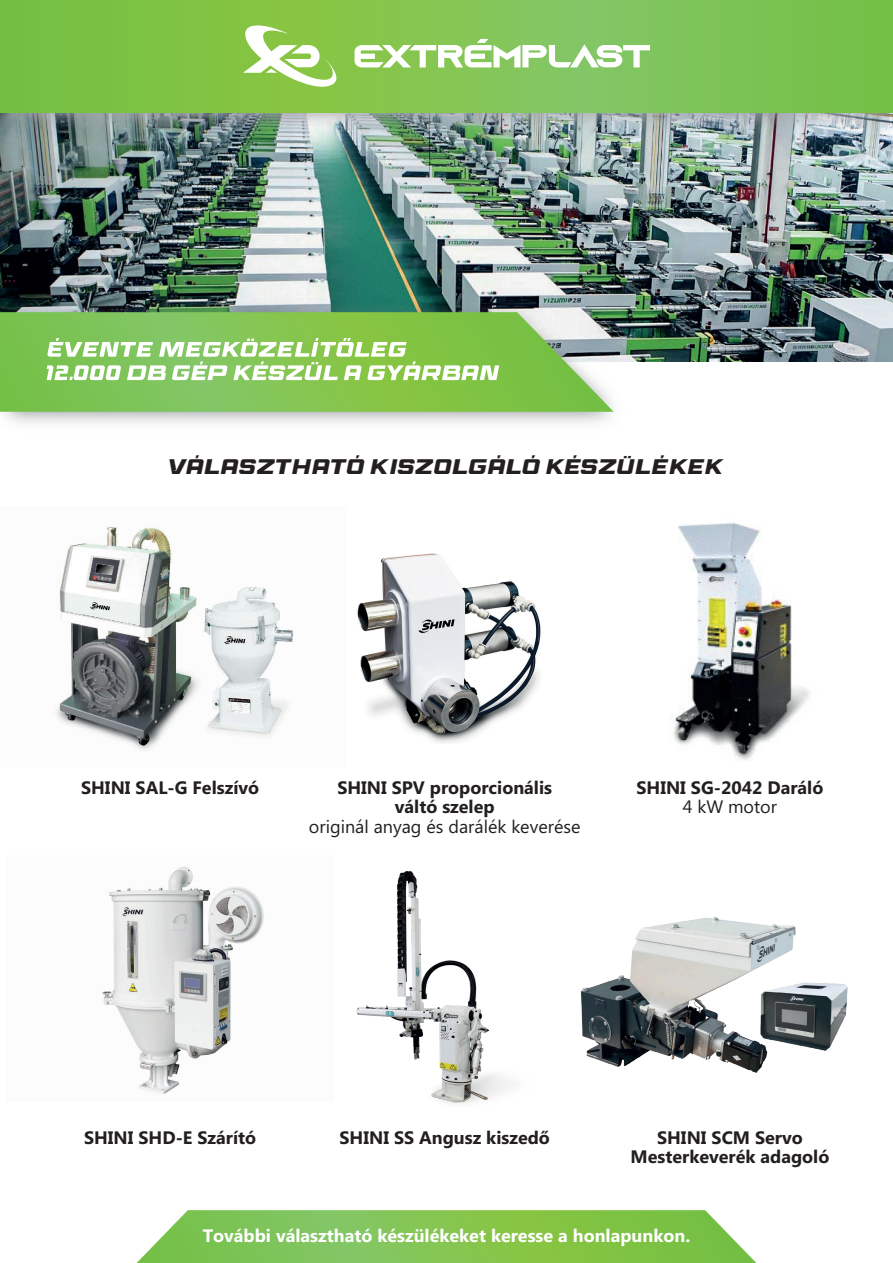
<style>
.page{position:relative;width:893px;height:1263px;background:#fff}
.page>*{position:absolute;margin:0;border:0;box-sizing:border-box;transform-origin:0 0}
.t1{font:21px "Race Sport";color:#231f20}
.t2{font:700 18px/19.5px "Microsoft Phags Pa";color:#231f20;text-align:center}
.t3{font:700 18px "Microsoft Phags Pa";color:#fff}
.t4{font:18px "Microsoft Phags Pa";color:#231f20}
</style>
<div class="page">
<img style="left:0;top:170px;width:893px;height:192px">
<img style="left:0;top:267px;width:662px;height:157px">
<svg style="left:0;top:312px;width:614px;height:100px;background:#87c45c"></svg>
<svg style="left:137px;top:1210px;width:619px;height:53px;background:#8ac85d"></svg>
<svg style="left:47px;top:338px;width:452px;height:42px"></svg>
<img style="left:357px;top:553px;width:184px;height:190px">
<img style="left:56px;top:526px;width:237px;height:225px">
<img style="left:102px;top:866px;width:162px;height:228px">
<img style="left:356px;top:871px;width:157px;height:233px">
<img style="left:581px;top:917px;width:267px;height:156px">
<img style="left:673px;top:522px;width:137px;height:239px">
<img style="left:0;top:112px;width:893px;height:58px">
<svg style="left:0;top:0;width:893px;height:112px;background:#7ec34e"></svg>
<svg style="left:355px;top:39px;width:295px;height:28px"></svg>
<svg style="left:243px;top:24px;width:103px;height:68px"></svg>
<p class="t1" style="left:169px;top:455px;width:557px">VÁLASZTHATÓ KISZOLGÁLÓ KÉSZÜLÉKEK</p>
<p class="t2" style="left:81px;top:776px;width:180px">SHINI SAL-G Felszívó</p>
<p class="t2" style="left:636px;top:776px;width:188px">SHINI SG-2042 Daráló</p>
<p class="t4" style="left:683px;top:794px;width:96px">4 kW motor</p>
<p class="t2" style="left:337px;top:776px;width:216px">SHINI SPV proporcionális váltó szelep</p>
<p class="t4" style="left:309px;top:814px;width:273px">originál anyag és darálék keverése</p>
<p class="t2" style="left:340px;top:1126px;width:212px">SHINI SS Angusz kiszedő</p>
<p class="t2" style="left:84px;top:1126px;width:174px">SHINI SHD-E Szárító</p>
<p class="t2" style="left:630px;top:1126px;width:200px">SHINI SCM Servo<br>Mesterkeverék adagoló</p>
<p class="t3" style="left:203px;top:1223px;width:489px">További választható készülékeket keresse a honlapunkon.</p>
</div>
